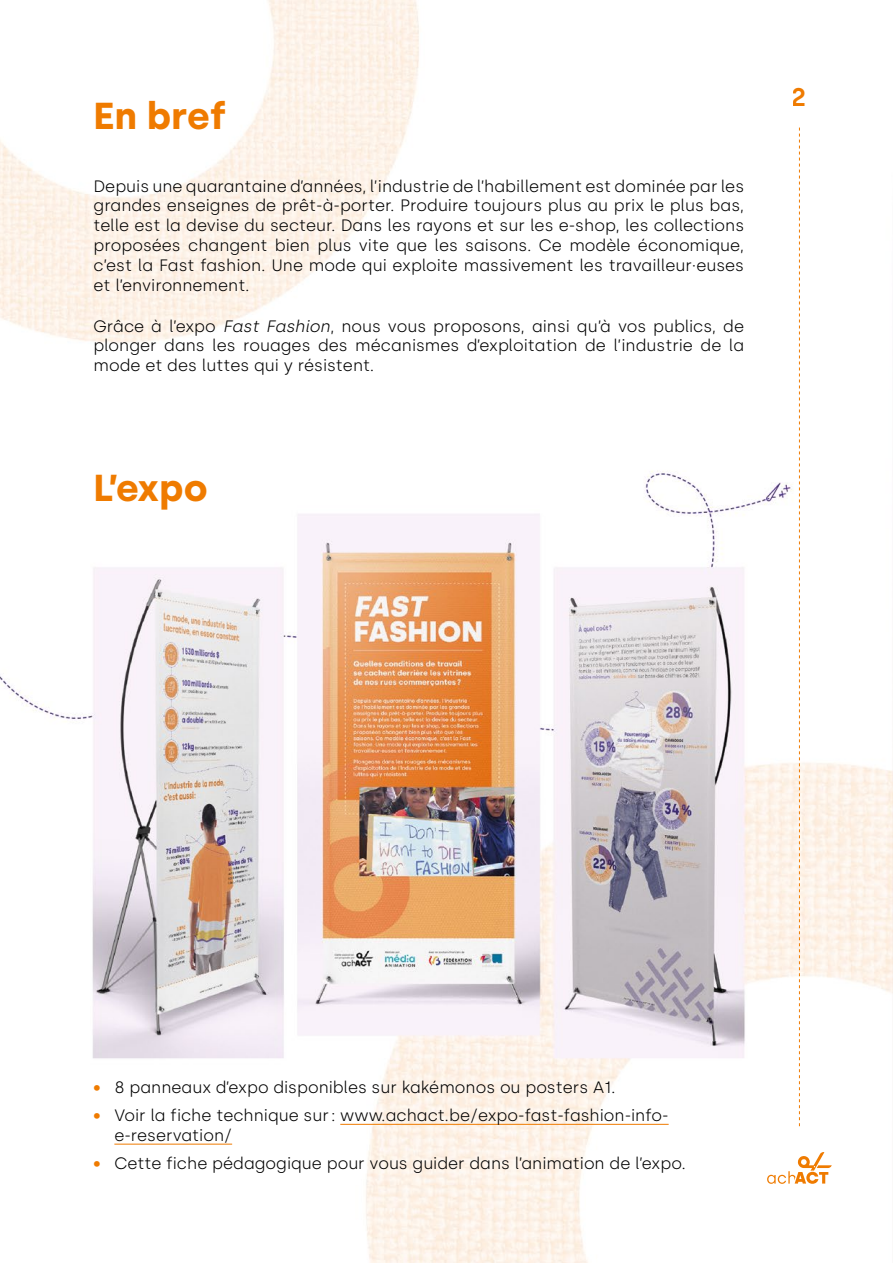
<style>
.page{position:relative;width:893px;height:1263px;background:#fff}
.page>*{position:absolute;margin:0;border:0;box-sizing:border-box;transform-origin:0 0}
.Titre2{font:700 37.5px "Silka";color:#ef7b00}
.t1{font:600 25.5px "Silka";color:#ef7b00}
.Txt{font:300 16.5px/19.8px "Silka";color:#000;text-align:justify}
.s1{font-style:italic}
.s2{color:#ef7b00}
</style>
<div class="page">
<img style="left:0;top:0;width:893px;height:1263px">
<svg style="left:799px;top:128px;width:1px;height:998px"></svg>
<svg style="left:767px;top:1152px;width:65px;height:32px"></svg>
<hr style="left:340px;top:1124px;width:329px;height:1px;background:#ef7b00">
<hr style="left:114px;top:1144px;width:118px;height:1px;background:#ef7b00">
<p class="Titre2" style="left:94px;top:94px;width:135px">En bref</p>
<p class="Txt" style="left:94px;top:176px;width:652px">Depuis une quarantaine d’années, l’industrie de l’habillement est dominée par les grandes enseignes de prêt-à-porter. Produire toujours plus au prix le plus bas, telle est la devise du secteur. Dans les rayons et sur les e-shop, les collections proposées changent bien plus vite que les saisons. Ce modèle économique, c’est la Fast fashion. Une mode qui exploite massivement les travailleur·euses et l’environnement.</p>
<p class="Txt" style="left:94px;top:316px;width:652px">Grâce à l’expo <span class="s1">Fast Fashion</span>, nous vous proposons, ainsi qu’à vos publics, de plonger dans les rouages des mécanismes d’exploitation de l’industrie de la mode et des luttes qui y résistent.</p>
<p class="Titre2" style="left:94px;top:466px;width:116px">L’expo</p>
<h2 class="t1" style="left:792px;top:82px;width:16px">2</h2>
<p class="Txt" style="left:93px;top:1077px;width:524px"><span class="s2">•</span> 8 panneaux d’expo disponibles sur kakémonos ou posters A1.</p>
<p class="Txt" style="left:114px;top:1106px;width:556px;text-indent:-21px"><span class="s2">•</span> Voir la fiche technique sur: www.achact.be/expo-fast-fashion-info&shy;e-reservation/</p>
<p class="Txt" style="left:93px;top:1154px;width:594px"><span class="s2">•</span> Cette fiche pédagogique pour vous guider dans l’animation de l’expo.</p>
</div>
